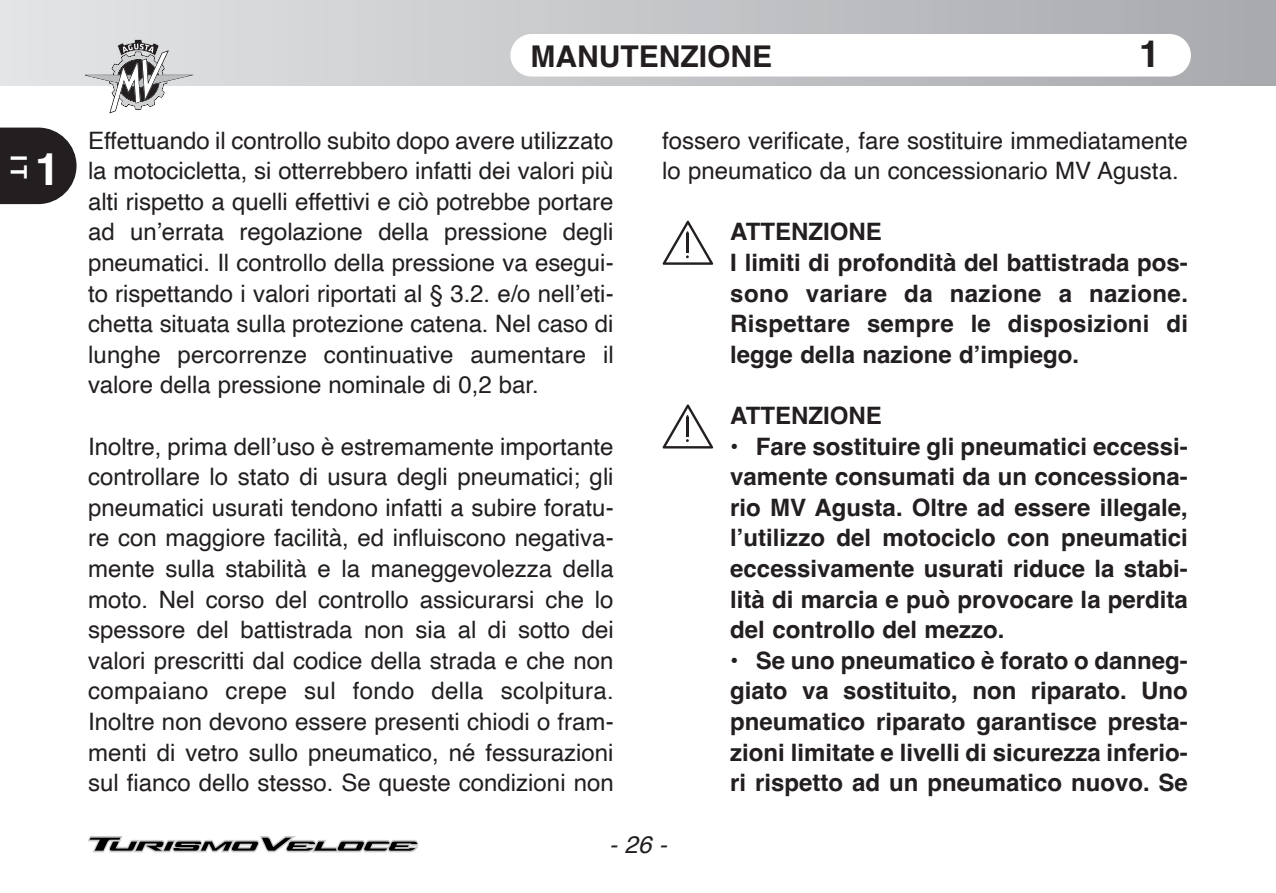
<style>
.page{position:relative;width:1276px;height:893px;background:#fff}
.page>*{position:absolute;margin:0;border:0;box-sizing:border-box;transform-origin:0 0}
.t1{font:700 45px "Helvetica";color:#fff}
.t2{font:700 37.5px "Helvetica";color:#231f20}
.t3{font:700 30px "Helvetica";color:#231f20}
.t4{font:24px/30.6px "Helvetica";color:#231f20;text-align:justify}
.t5{font:700 24px/30.6px "Helvetica";color:#231f20;text-align:justify}
.t6{font:italic 24px "Helvetica";color:#231f20}
.t7{font:700 22.5px "Helvetica";color:#fff}
</style>
<div class="page">
<svg style="left:0;top:128px;width:77px;height:76px;background:#3b3738"></svg>
<div style="left:0;top:0;width:1276px;height:85px;background:linear-gradient(to right,#e4e5e6,#a8a9ad)"></div>
<div style="left:510px;top:34px;width:681px;height:43px;background:#fff;border-radius:21px"></div>
<svg style="left:85px;top:39px;width:109px;height:74px"></svg>
<svg style="left:88px;top:836px;width:330px;height:16px"></svg>
<svg style="left:662px;top:404px;width:51px;height:44px"></svg>
<svg style="left:662px;top:221px;width:51px;height:44px"></svg>
<p class="t7" style="left:32px;top:155px;width:25px;rotate:90deg">IT</p>
<h1 class="t1" style="left:35px;top:142px;width:27px">1</h1>
<p class="t3" style="left:530px;top:38px;width:243px">MANUTENZIONE</p>
<h2 class="t2" style="left:1139px;top:31px;width:22px">1</h2>
<p class="t4" style="left:88px;top:126px;width:527px">Effettuando il controllo subito dopo avere utilizzato la motocicletta, si otterrebbero infatti dei valori più alti rispetto a quelli effettivi e ciò potrebbe portare ad un’errata regolazione della pressione degli pneumatici. Il controllo della pressione va esegui&shy;to rispettando i valori riportati al § 3.2. e/o nell’eti&shy;chetta situata sulla protezione catena. Nel caso di lunghe percorrenze continuative aumentare il valore della pressione nominale di 0,2 bar.</p>
<p class="t4" style="left:88px;top:432px;width:527px">Inoltre, prima dell’uso è estremamente importante controllare lo stato di usura degli pneumatici; gli pneumatici usurati tendono infatti a subire foratu&shy;re con maggiore facilità, ed influiscono negativa&shy;mente sulla stabilità e la maneggevolezza della moto. Nel corso del controllo assicurarsi che lo spes sore del battistrada non sia al di sot to dei valori prescritti dal codice della strada e che non compaiano crepe sul fondo della scolpitura.<br>Inoltre non devono essere presenti chiodi o fram&shy;menti di vetro sullo pneumatico, né fessurazioni sul fianco dello stesso. Se queste condizioni non</p>
<p class="t4" style="left:662px;top:126px;width:527px">fossero verificate, fare sostituire immediatamente lo pneumatico da un concessionario MV Agusta.</p>
<p class="t5" style="left:730px;top:219px;width:459px;text-align:left">ATTENZIONE<br>I limiti di profondità del battistrada pos&shy;sono variare da nazione a nazione.<br>Rispettare sempre le disposizioni di legge della nazione d’impiego.</p>
<p class="t5" style="left:730px;top:403px;width:153px">ATTENZIONE</p>
<p class="t5" style="left:730px;top:433px;width:459px">• Fare sostituire gli pneumatici eccessi&shy;vamente consumati da un concessiona&shy;rio MV Agusta. Oltre ad essere illegale, l’utilizzo del motociclo con pneumatici eccessivamente usurati riduce la stabi&shy;lità di marcia e può provocare la perdita del controllo del mezzo.</p>
<p class="t5" style="left:730px;top:648px;width:459px">• Se uno pneumatico è forato o danneg&shy;giato va sostituito, non riparato. Uno pneumatico riparato garantisce presta&shy;zioni limitate e livelli di sicurezza inferio&shy;ri rispetto ad un pneumatico nuovo. Se</p>
<p class="t6" style="left:609px;top:826px;width:59px">- 26 -</p>
</div>
